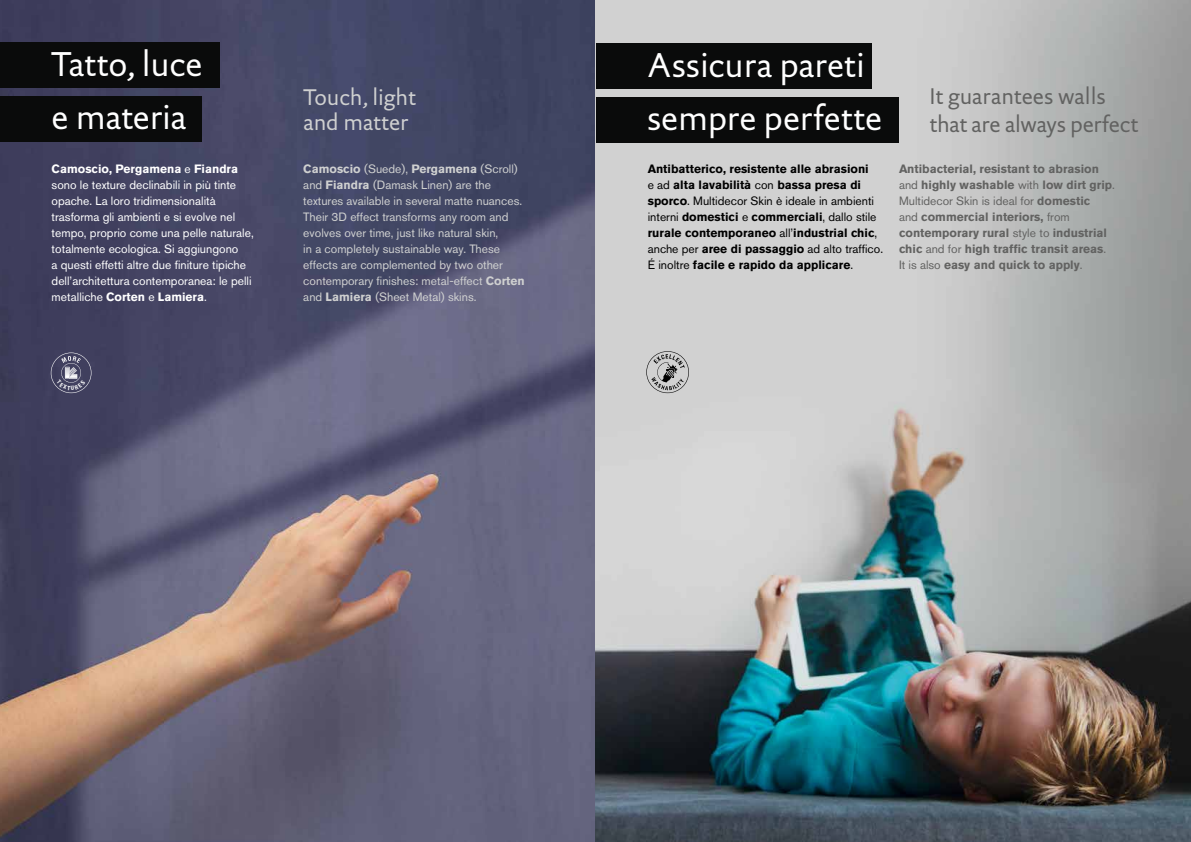
<style>
.page{position:relative;width:1191px;height:842px;background:#fff}
.page>*{position:absolute;margin:0;border:0;box-sizing:border-box;transform-origin:0 0}
.t1{font:35px/53px "DTL Documenta Sans T";letter-spacing:-.005em;color:#fff}
.t2{font:23px/28px "DTL Documenta Sans T";letter-spacing:-.005em;color:#626261}
.t3{font:23px/25px "DTL Documenta Sans T";letter-spacing:-.005em;color:#cfd0d0}
.t4{font:12px/16px "Akzidenz Grotesk Std";color:#cfd0d0}
.t5{font:12px/16px "Akzidenz Grotesk Std";color:#fff}
.t6{font:700 12px/16px "Akzidenz Grotesk Std";color:#000}
.t7{font:700 12px/16px "Akzidenz Grotesk Std";color:#626261}
.s1{font-weight:700}
.s2{font-weight:400}
</style>
<div class="page">
<img style="left:0;top:0;width:1191px;height:842px">
<div style="left:596px;top:43px;width:276px;height:45px;background:#0a0b0b"></div>
<div style="left:596px;top:97px;width:303px;height:46px;background:#0a0b0b"></div>
<div style="left:0;top:43px;width:220px;height:45px;background:#0a0b0b"></div>
<div style="left:0;top:96px;width:201px;height:45px;background:#0a0b0b"></div>
<svg style="left:646px;top:351px;width:43px;height:42px;background:#acacac"></svg>
<svg style="left:51px;top:353px;width:40px;height:40px;background:#5a5974"></svg>
<h1 class="t1" style="left:52px;top:37px;width:153px">Tatto, luce e materia</h1>
<p class="t5" style="left:52px;top:161px;width:204px"><span class="s1">Camoscio, Pergamena</span> e <span class="s1">Fiandra </span>sono le texture declinabili in più tinte opache. La loro tridimensionalità trasforma gli ambienti e si evolve nel tempo, proprio come una pelle naturale, totalmente ecologica. Si aggiungono<br>a questi effetti altre due finiture tipiche dell’architettura contemporanea: le pelli metalliche <span class="s1">Corten</span> e <span class="s1">Lamiera</span>.</p>
<p class="t4" style="left:303px;top:161px;width:223px"><span class="s1">Camoscio</span> (Suede), <span class="s1">Pergamena</span> (Scroll) and <span class="s1">Fiandra</span> (Damask Linen) are the textures available in several matte nuances.<br>Their 3D effect transforms any room and evolves over time, just like natural skin,<br>in a completely sustainable way. These effects are complemented by two other contemporary finishes: metal-effect <span class="s1">Corten </span>and <span class="s1">Lamiera</span> (Sheet Metal) skins.</p>
<h2 class="t3" style="left:303px;top:85px;width:114px">Touch, light and matter</h2>
<h1 class="t1" style="left:647px;top:38px;width:237px">Assicura pareti sempre perfette</h1>
<p class="t6" style="left:648px;top:161px;width:237px">Antibatterico, resistente alle abrasioni<br><span class="s2">e ad</span> alta lavabilità <span class="s2">con</span> bassa presa di sporco<span class="s2">. Multidecor Skin è ideale in ambienti interni</span> domestici <span class="s2">e</span> commerciali<span class="s2">, dallo stile </span>rurale contemporaneo <span class="s2">all’</span>industrial chic<span class="s2">, anche per</span> aree di passaggio <span class="s2">ad alto traffico.<br>É inoltre</span> facile e rapido da applicare<span class="s2">.</span></p>
<p class="t7" style="left:899px;top:161px;width:217px">Antibacterial, resistant to abrasion <span class="s2">and</span> highly washable <span class="s2">with</span> low dirt grip<span class="s2">.<br>Multidecor Skin is ideal for</span> domestic<br><span class="s2">and</span> commercial interiors, <span class="s2">from </span>contemporary rural <span class="s2">style to</span> industrial chic <span class="s2">and for</span> high traffic transit areas<span class="s2">.<br>It is also</span> easy and quick to apply<span class="s2">.</span></p>
<h2 class="t2" style="left:929px;top:81px;width:211px">It guarantees walls that are always perfect</h2>
</div>
